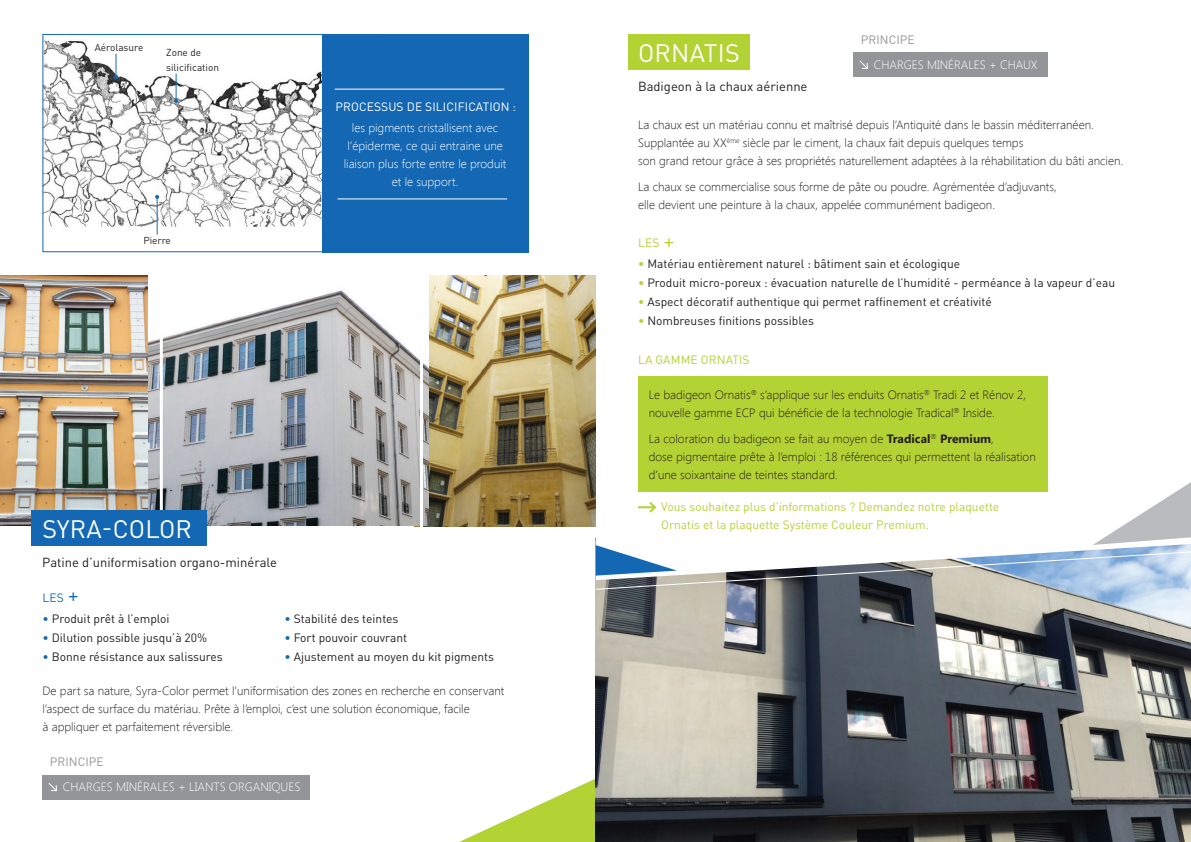
<style>
.page{position:relative;width:1191px;height:842px;background:#fff}
.page>*{position:absolute;margin:0;border:0;box-sizing:border-box;transform-origin:0 0}
.t1{font:25px "DINOT";letter-spacing:.01em;color:#fff}
.t2{font:13px "DINOT";color:#231f20}
.t3{font:300 12px/18px "Segoe UI";color:#231f20}
.t4{font:12px "DINOT";color:#231f20}
.t5{font:300 12px/18px "Segoe UI";color:#fff;text-align:center}
.t6{font:12px/18px "DINOT";color:#b3d234}
.t7{font:12px "DINOT";letter-spacing:.01em;color:#fff}
.t8{font:12px "DINOT";letter-spacing:.01em;color:#939598}
.t9{font:12px "DINOT";color:#1468b3}
.t10{font:10px/15px "DINOT";color:#231f20}
.s1{font-size:20px}
.s2{color:#1468b3}
.s3{color:#b3d234}
.s4{font-weight:700}
</style>
<div class="page">
<img style="left:0;top:276px;width:149px;height:250px">
<img style="left:428px;top:276px;width:168px;height:250px">
<img style="left:149px;top:290px;width:279px;height:236px">
<hr style="left:160px;top:272px;width:3px;height:254px;background:#fff">
<hr style="left:420px;top:272px;width:3px;height:258px;background:#fff">
<img style="left:44px;top:39px;width:278px;height:188px">
<div style="left:105px;top:32px;width:217px;height:23px;background:#fff"></div>
<svg style="left:459px;top:774px;width:137px;height:68px"></svg>
<div style="left:628px;top:34px;width:121px;height:36px;background:#b3d234"></div>
<div style="left:42px;top:34px;width:339px;height:218px;border:1px solid #1468b3"></div>
<div style="left:322px;top:34px;width:207px;height:218px;background:#1468b3"></div>
<hr style="left:335px;top:89px;width:169px;height:1px;background:#fff">
<hr style="left:337px;top:198px;width:170px;height:1px;background:#fff">
<hr style="left:157px;top:197px;width:1px;height:38px;background:#1468b3">
<svg style="left:155px;top:195px;width:4px;height:4px"></svg>
<img style="left:596px;top:590px;width:595px;height:252px">
<div style="left:31px;top:510px;width:176px;height:36px;background:#1468b3"></div>
<div style="left:638px;top:376px;width:409px;height:115px;background:#b3d234"></div>
<svg style="left:595px;top:482px;width:596px;height:108px"></svg>
<div style="left:853px;top:52px;width:194px;height:25px;background:#939598"></div>
<svg style="left:859px;top:60px;width:9px;height:9px"></svg>
<div style="left:43px;top:774px;width:267px;height:25px;background:#939598"></div>
<svg style="left:48px;top:783px;width:9px;height:9px"></svg>
<svg style="left:114px;top:54px;width:4px;height:25px"></svg>
<svg style="left:174px;top:74px;width:4px;height:29px"></svg>
<p class="t10" style="left:95px;top:39px;width:50px">Aérolasure</p>
<p class="t10" style="left:166px;top:44px;width:54px">Zone de silicification</p>
<p class="t10" style="left:143px;top:232px;width:29px">Pierre</p>
<p class="t7" style="left:335px;top:99px;width:182px">PROCESSUS DE SILICIFICATION :</p>
<p class="t5" style="left:344px;top:118px;width:164px">les pigments cristallisent avec l’épiderme, ce qui entraine une liaison plus forte entre le produit et le support.</p>
<h1 class="t1" style="left:42px;top:512px;width:151px">SYRA-COLOR</h1>
<p class="t2" style="left:42px;top:554px;width:236px">Patine d’uniformisation organo-minérale</p>
<p class="t9" style="left:42px;top:589px;width:38px">LES <span class="s1">+</span></p>
<p class="t4" style="left:42px;top:610px;width:129px"><span class="s2">•</span> Produit prêt à l’emploi</p>
<p class="t4" style="left:42px;top:629px;width:166px"><span class="s2">•</span> Dilution possible jusqu’à 20%</p>
<p class="t4" style="left:42px;top:648px;width:182px"><span class="s2">•</span> Bonne résistance aux salissures</p>
<p class="t4" style="left:284px;top:610px;width:116px"><span class="s2">•</span> Stabilité des teintes</p>
<p class="t4" style="left:284px;top:629px;width:124px"><span class="s2">•</span> Fort pouvoir couvrant</p>
<p class="t4" style="left:284px;top:648px;width:211px"><span class="s2">•</span> Ajustement au moyen du kit pigments</p>
<p class="t3" style="left:43px;top:681px;width:463px">De part sa nature, Syra-Color permet l’uniformisation des zones en recherche en conservant l’aspect de surface du matériau. Prête à l’emploi, c’est une solution économique, facile<br>à appliquer et parfaitement réversible.</p>
<p class="t8" style="left:50px;top:753px;width:56px">PRINCIPE</p>
<p class="t5" style="left:63px;top:778px;width:239px">CHARGES MINÉRALES + LIANTS ORGANIQUES</p>
<h1 class="t1" style="left:638px;top:36px;width:103px">ORNATIS</h1>
<p class="t2" style="left:638px;top:77px;width:171px">Badigeon à la chaux aérienne</p>
<p class="t8" style="left:860px;top:31px;width:56px">PRINCIPE</p>
<p class="t5" style="left:874px;top:55px;width:165px">CHARGES MINÉRALES + CHAUX</p>
<p class="t3" style="left:638px;top:115px;width:486px">La chaux est un matériau connu et maîtrisé depuis l’Antiquité dans le bassin méditerranéen.<br>Supplantée au XX<sup>ème</sup> siècle par le ciment, la chaux fait depuis quelques temps<br>son grand retour grâce à ses propriétés naturellement adaptées à la réhabilitation du bâti ancien.</p>
<p class="t3" style="left:638px;top:177px;width:420px">La chaux se commercialise sous forme de pâte ou poudre. Agrémentée d’adjuvants, elle devient une peinture à la chaux, appelée communément badigeon.</p>
<p class="t6" style="left:638px;top:233px;width:38px">LES <span class="s1">+</span></p>
<p class="t4" style="left:638px;top:256px;width:324px"><span class="s3">•</span> Matériau entièrement naturel : bâtiment sain et écologique</p>
<p class="t4" style="left:638px;top:275px;width:478px"><span class="s3">•</span> Produit micro-poreux : évacuation naturelle de l’humidité - perméance à la vapeur d’eau</p>
<p class="t4" style="left:638px;top:294px;width:355px"><span class="s3">•</span> Aspect décoratif authentique qui permet raffinement et créativité</p>
<p class="t4" style="left:638px;top:313px;width:177px"><span class="s3">•</span> Nombreuses finitions possibles</p>
<p class="t6" style="left:638px;top:350px;width:113px">LA GAMME ORNATIS</p>
<p class="t3" style="left:649px;top:386px;width:379px">Le badigeon Ornatis<sup>®</sup> s’applique sur les enduits Ornatis<sup>®</sup> Tradi 2 et Rénov 2, nouvelle gamme ECP qui bénéficie de la technologie Tradical<sup>®</sup> Inside.</p>
<p class="t3" style="left:649px;top:430px;width:388px">La coloration du badigeon se fait au moyen de <span class="s4">Tradical</span><sup>®</sup> <span class="s4">Premium</span>,<br>dose pigmentaire prête à l’emploi : 18 références qui permettent la réalisation d’une soixantaine de teintes standard.</p>
<p class="t6" style="left:661px;top:497px;width:339px">Vous souhaitez plus d’informations ? Demandez notre plaquette<br>Ornatis et la plaquette Système Couleur Premium.</p>
</div>
